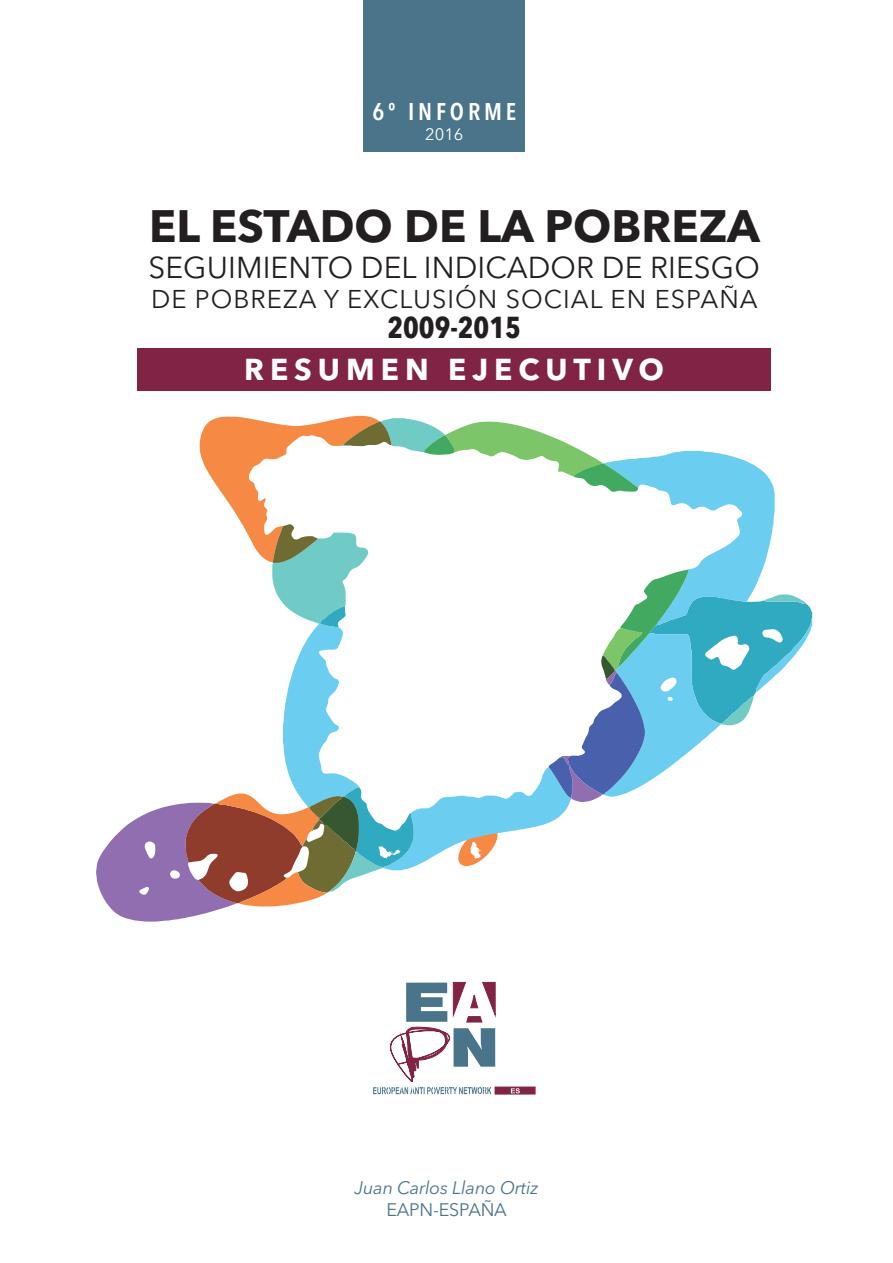
<style>
.page{position:relative;width:893px;height:1263px;background:#fff}
.page>*{position:absolute;margin:0;border:0;box-sizing:border-box;transform-origin:0 0}
.t1{font:700 45px "Avenir Next LT Pro";color:#231f20}
.t2{font:30px "Avenir Next LT Pro";letter-spacing:.005em;color:#231f20}
.t3{font:700 30px "Avenir Next LT Pro";letter-spacing:.2em;color:#fff}
.t4{font:700 condensed 30px "Avenir Next LT Pro";color:#231f20}
.t5{font:25.5px "Avenir Next LT Pro";letter-spacing:.04em;color:#231f20}
.t6{font:600 condensed 24px "Avenir Next LT Pro";letter-spacing:.16em;color:#fff}
.t7{font:italic 18px "Avenir Next LT Pro";letter-spacing:-.01em;color:#49748a}
.t8{font:18px "Avenir Next LT Pro";letter-spacing:-.01em;color:#49748a}
.t9{font:16.5px "Avenir Next LT Pro";color:#fff}
</style>
<div class="page">
<svg style="left:390px;top:982px;width:105px;height:99px"></svg>
<svg style="left:373px;top:1087px;width:118px;height:7px"></svg>
<div style="left:495px;top:1087px;width:40px;height:7px;background:#812345"></div>
<svg style="left:511px;top:1088px;width:9px;height:5px"></svg>
<svg style="left:96px;top:415px;width:716px;height:507px"></svg>
<div style="left:137px;top:348px;width:634px;height:42px;background:#812345"></div>
<div style="left:364px;top:0;width:161px;height:152px;background:#49748a"></div>
<p class="t6" style="left:372px;top:97px;width:145px">6º INFORME</p>
<p class="t9" style="left:425px;top:125px;width:40px">2016</p>
<h1 class="t1" style="left:149px;top:199px;width:612px">EL ESTADO DE LA POBREZA</h1>
<p class="t2" style="left:148px;top:249px;width:613px">SEGUIMIENTO DEL INDICADOR DE RIESGO</p>
<p class="t5" style="left:151px;top:284px;width:608px">DE POBREZA Y EXCLUSIÓN SOCIAL EN ESPAÑA</p>
<p class="t4" style="left:387px;top:309px;width:135px">2009-2015</p>
<p class="t3" style="left:244px;top:351px;width:421px">RESUMEN EJECUTIVO</p>
<p class="t7" style="left:355px;top:1177px;width:185px">Juan Carlos Llano Ortiz</p>
<p class="t8" style="left:386px;top:1199px;width:122px">EAPN-ESPAÑA</p>
</div>
